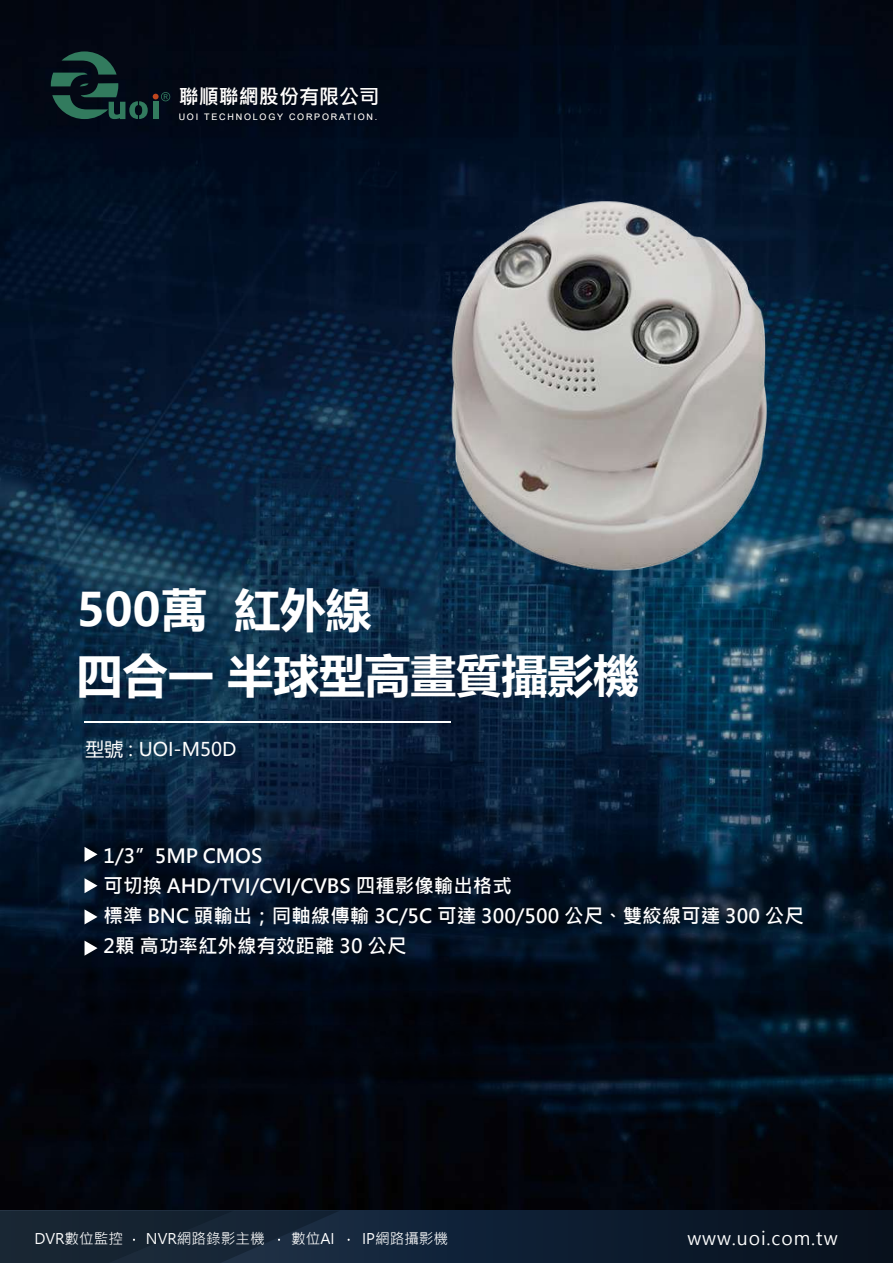
<style>
.page{position:relative;width:893px;height:1263px;background:#fff}
.page>*{position:absolute;margin:0;border:0;box-sizing:border-box;transform-origin:0 0}
.t1{font:700 45.75px/66px "Microsoft Ya Hei";color:#fff}
.t2{font:700 20.1px "Microsoft Jheng Hei";color:#fff}
.t3{font:700 19.5px/30px "Microsoft Jheng Hei";color:#fff}
.t4{font:18.75px "Microsoft Ya Hei";color:#fff}
.t5{font:18px "Microsoft Jheng Hei";letter-spacing:.05em;color:#fff}
.t6{font:14.7px "Microsoft Jheng Hei";color:#fff}
.t7{font:9px "Arial";letter-spacing:.2em;color:#fff}
</style>
<div class="page">
<img style="left:0;top:0;width:893px;height:1211px">
<hr style="left:84px;top:721px;width:367px;height:2px;background:#fff">
<svg style="left:340px;top:1211px;width:553px;height:52px;background:#0d1c2e"></svg>
<svg style="left:0;top:1210px;width:340px;height:53px;background:#172636"></svg>
<img style="left:78px;top:799px;width:721px;height:387px">
<svg style="left:51px;top:51px;width:119px;height:68px;background:#102929"></svg>
<svg style="left:85px;top:941px;width:13px;height:15px"></svg>
<svg style="left:85px;top:909px;width:13px;height:15px"></svg>
<svg style="left:85px;top:878px;width:13px;height:15px"></svg>
<svg style="left:85px;top:847px;width:13px;height:15px"></svg>
<img style="left:386px;top:162px;width:447px;height:447px">
<p class="t2" style="left:179px;top:84px;width:202px">聯順聯網股份有限公司</p>
<p class="t7" style="left:179px;top:111px;width:200px">UOI TECHNOLOGY CORPORATION.</p>
<h1 class="t1" style="left:77px;top:575px;width:564px">500萬 紅外線<br>四合一 半球型高畫質攝影機</h1>
<p class="t4" style="left:85px;top:736px;width:152px">型號 : UOI-M50D</p>
<p class="t3" style="left:104px;top:841px;width:702px">1/3”5MP CMOS<br>可切換 AHD/TVI/CVI/CVBS 四種影像輸出格式<br>標準 BNC 頭輸出；同軸線傳輸 3C/5C 可達 300/500 公尺、雙絞線可達 300 公尺<br>2顆 高功率紅外線有效距離 30 公尺</p>
<p class="t6" style="left:34px;top:1230px;width:90px">DVR數位監控</p>
<p class="t6" style="left:146px;top:1230px;width:120px">NVR網路錄影主機</p>
<p class="t6" style="left:291px;top:1230px;width:45px">數位AI</p>
<p class="t6" style="left:362px;top:1230px;width:88px">IP網路攝影機</p>
<p class="t5" style="left:687px;top:1227px;width:152px">www.uoi.com.tw</p>
</div>
